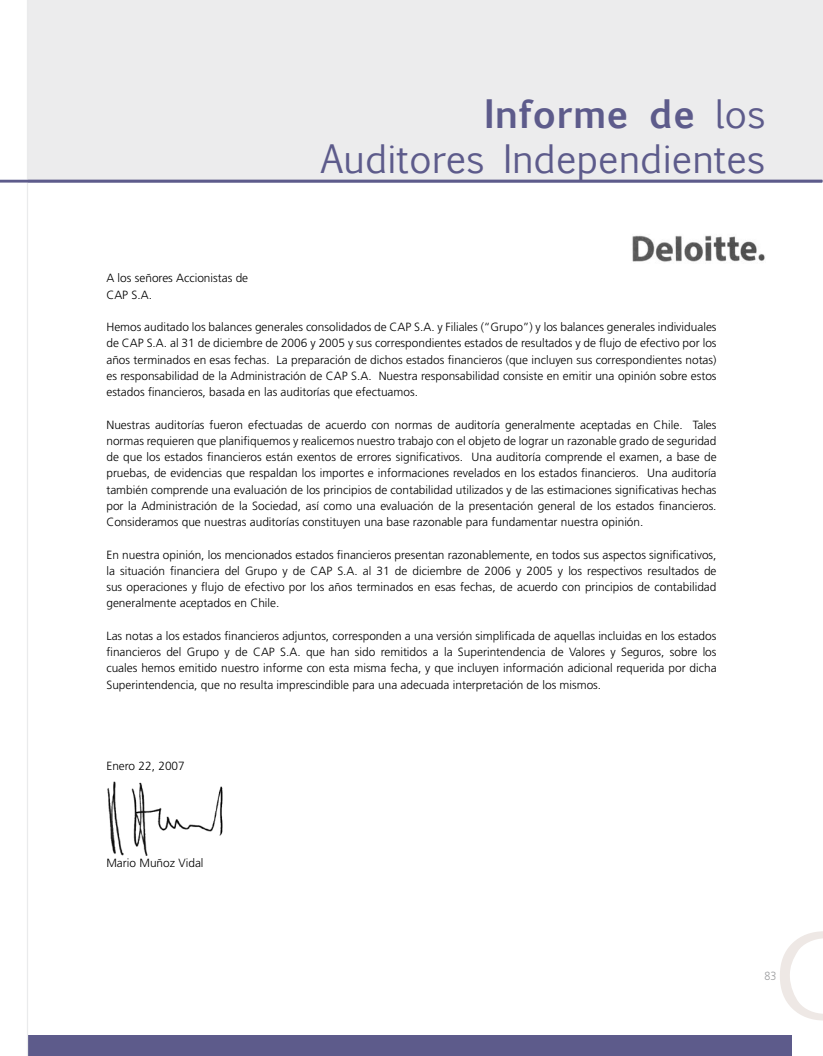
<style>
.page{position:relative;width:823px;height:1056px;background:#fff}
.page>*{position:absolute;margin:0;border:0;box-sizing:border-box;transform-origin:0 0}
.t1{font:37.5px/45px "Euphemia UCAS";color:#5d5b8b;text-align:right}
.t2{font:300 11.88px/16.2px "Frutiger LT Std";color:#000;text-align:justify}
.t3{font:300 11.88px "Frutiger LT Std";color:#9c9d9f;scale:.9 1}
.s1{font-weight:700}
</style>
<div class="page">
<svg style="left:780px;top:931px;width:42px;height:89px"></svg>
<div style="left:0;top:1035px;width:791px;height:21px;background:#5d5b8b"></div>
<img style="left:107px;top:781px;width:116px;height:75px">
<div style="left:0;top:0;width:822px;height:182px;background:#ececed"></div>
<svg style="left:0;top:0;width:28px;height:1056px"></svg>
<hr style="left:0;top:180px;width:821px;height:2px;background:#5d5b8b">
<img style="left:632px;top:235px;width:133px;height:27px">
<h1 class="t1" style="left:320px;top:92px;width:446px"><span class="s1">Informe de</span> los<br>Auditores Independientes</h1>
<p class="t2" style="left:106px;top:270px;width:143px">A los señores Accionistas de<br>CAP S.A.</p>
<p class="t2" style="left:106px;top:319px;width:611px">Hemos auditado los balances generales consolidados de CAP S.A. y Filiales (“Grupo”) y los balances generales individuales de CAP S.A. al 31 de diciembre de 2006 y 2005 y sus correspondientes estados de resultados y de flujo de efectivo por los años terminados en esas fechas. La preparación de dichos estados financieros (que incluyen sus correspondientes notas) es responsabilidad de la Administración de CAP S.A. Nuestra responsabilidad consiste en emitir una opinión sobre estos estados financieros, basada en las auditorías que efectuamos.</p>
<p class="t2" style="left:106px;top:416px;width:611px">Nuestras auditorías fueron efectuadas de acuerdo con normas de auditoría generalmente aceptadas en Chile. Tales normas requieren que planifiquemos y realicemos nuestro trabajo con el objeto de lograr un razonable grado de seguridad de que los estados financieros están exentos de errores significativos. Una auditoría comprende el examen, a base de pruebas, de evidencias que respaldan los importes e informaciones revelados en los estados financieros. Una auditoría también comprende una evaluación de los principios de contabilidad utilizados y de las estimaciones significativas hechas por la Administración de la Sociedad, así como una evaluación de la presentación general de los estados financieros.<br>Consideramos que nuestras auditorías constituyen una base razonable para fundamentar nuestra opinión.</p>
<p class="t2" style="left:106px;top:546px;width:611px">En nuestra opinión, los mencionados estados financieros presentan razonablemente, en todos sus aspectos significativos, la situación financiera del Grupo y de CAP S.A. al 31 de diciembre de 2006 y 2005 y los respectivos resultados de sus operaciones y flujo de efectivo por los años terminados en esas fechas, de acuerdo con principios de contabilidad generalmente aceptados en Chile.</p>
<p class="t2" style="left:106px;top:628px;width:611px">Las notas a los estados financieros adjuntos, corresponden a una versión simplificada de aquellas incluidas en los estados financieros del Grupo y de CAP S.A. que han sido remitidos a la Superintendencia de Valores y Seguros, sobre los cuales hemos emitido nuestro informe con esta misma fecha, y que incluyen información adicional requerida por dicha Superintendencia, que no resulta imprescindible para una adecuada interpretación de los mismos.</p>
<p class="t2" style="left:106px;top:758px;width:80px">Enero 22, 2007</p>
<p class="t2" style="left:106px;top:855px;width:99px">Mario Muñoz Vidal</p>
<p class="t3" style="left:764px;top:969px;width:15px">83</p>
</div>
